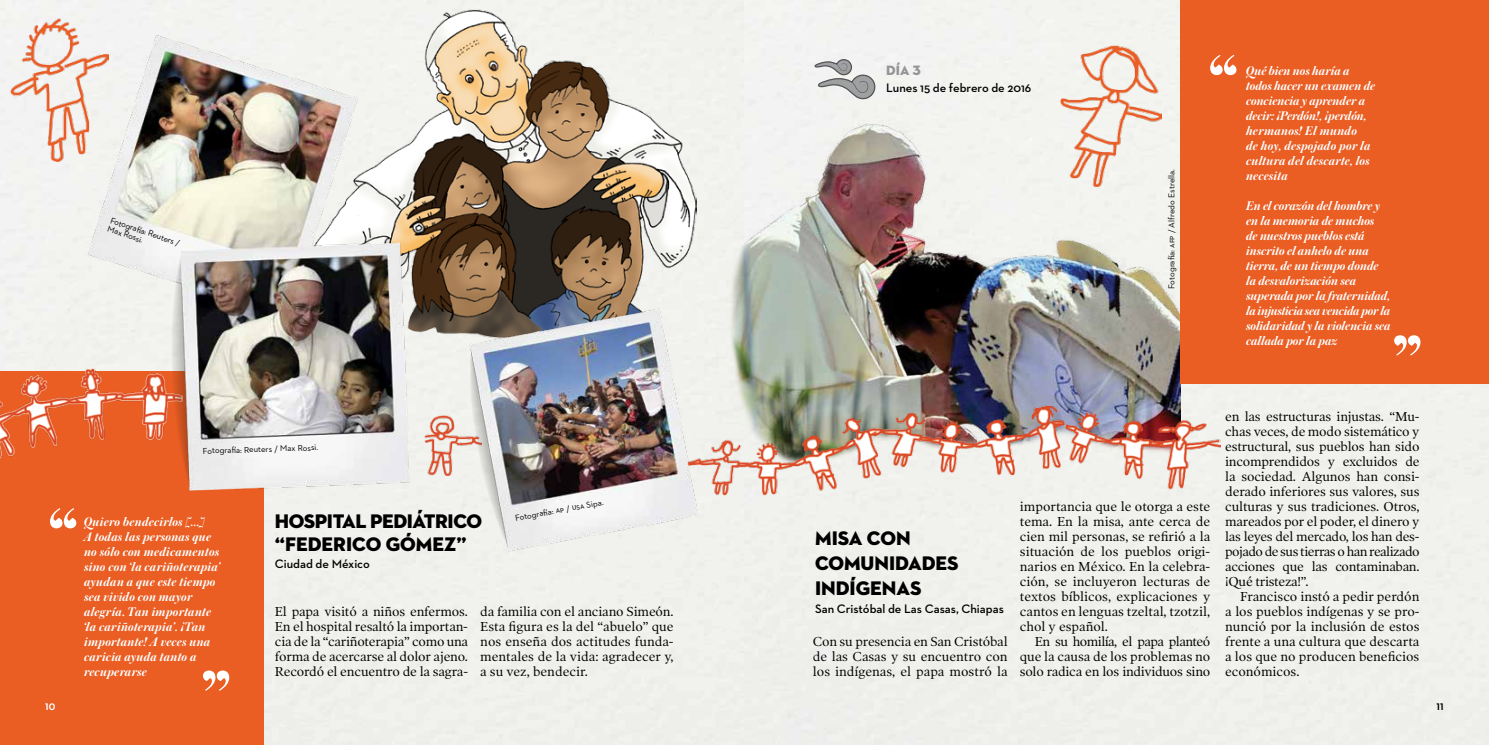
<style>
.page{position:relative;width:1489px;height:745px;background:#fff}
.page>*{position:absolute;margin:0;border:0;box-sizing:border-box;transform-origin:0 0}
.t1{font:20px/25px "Neutraface 2 Display Titling";color:#000}
.t2{font:13.75px "Neutraface 2 Display Titling";color:#939598}
.t3{font:13.12px/15px "Poynter OS Text One";letter-spacing:-.005em;color:#000;text-align:justify}
.t4{font:italic 600 13.12px/15px "Austin";letter-spacing:.005em;color:#fff}
.t5{font:600 12.5px "Neutraface 2 Text";color:#000}
.t6{font:700 12.5px "Neutraface 2 Display";color:#fff}
.t7{font:700 12.5px "Neutraface 2 Display";color:#000}
.t8{font:8.75px/8.8px "Neutraface 2 Text";color:#000}
</style>
<div class="page">
<div style="left:0;top:0;width:1488px;height:744px;background:#f1f2ed"></div>
<img style="left:743px;top:121px;width:437px;height:375px">
<div style="left:1180px;top:0;width:308px;height:383px;background:#ea5e24"></div>
<div style="left:0;top:371px;width:263px;height:373px;background:#ea5e24"></div>
<svg style="left:203px;top:670px;width:26px;height:20px"></svg>
<svg style="left:813px;top:58px;width:63px;height:42px"></svg>
<svg style="left:1210px;top:55px;width:26px;height:20px"></svg>
<svg style="left:1394px;top:335px;width:26px;height:20px"></svg>
<img style="left:11px;top:18px;width:33px;height:144px">
<img style="left:0;top:369px;width:44px;height:89px">
<img style="left:1059px;top:45px;width:102px;height:142px">
<img style="left:743px;top:395px;width:477px;height:100px">
<img style="left:44px;top:4px;width:699px;height:549px">
<p class="t8" style="left:112px;top:215px;width:74px;rotate:19deg">Fotografí a: Reuters /<br>Max Rossi.</p>
<p class="t2" style="left:886px;top:61px;width:36px">DÍA 3</p>
<p class="t5" style="left:886px;top:80px;width:146px">Lunes 15 de febrero de 2016</p>
<p class="t8" style="left:1166px;top:289px;width:121px;rotate:-90deg">Fotografía: afp / Alfredo Estrella.</p>
<p class="t4" style="left:1245px;top:63px;width:131px">Qué bien nos haría a todos hacer un examen de conciencia y aprender a decir: ¡Perdón!, ¡perdón, hermanos! El mundo<br>de hoy, despojado por la cultura del descarte, los necesita</p>
<p class="t4" style="left:1245px;top:198px;width:146px">En el corazón del hombre y en la memoria de muchos<br>de nuestros pueblos está inscrito el anhelo de una tierra, de un tiempo donde la desvalorización sea superada por la fraternidad, la injusticia sea vencida por la solidaridad y la violencia sea callada por la paz</p>
<p class="t8" style="left:203px;top:446px;width:117px;rotate:-2deg">Fotografí a: Reuters / Max Rossi.</p>
<p class="t4" style="left:84px;top:513px;width:138px">Quiero bendecirlos [...]<br>A todas las personas que no sólo con medicamentos sino con ‘la cariñoterapia’ ayudan a que este tiempo sea vivido con mayor alegría. Tan importante ‘la cariñoterapia’. ¡Tan importante! A veces una caricia ayuda tanto a recuperarse</p>
<h1 class="t1" style="left:275px;top:508px;width:26px">HOSPITAL</h1>
<h1 class="t1" style="left:370px;top:508px;width:67px">PEDIÁTRICO</h1>
<h1 class="t1" style="left:275px;top:531px;width:71px">“FEDERICO</h1>
<h1 class="t1" style="left:386px;top:531px;width:82px">GÓMEZ”</h1>
<p class="t5" style="left:275px;top:556px;width:96px">Ciudad de México</p>
<p class="t8" style="left:514px;top:513px;width:91px;rotate:-10deg">Fotografí a: ap / usa Sipa.</p>
<h1 class="t1" style="left:815px;top:525px;width:144px;text-indent:52px">CON<br>COMUNI DADES<br>INDÍGENAS</h1>
<h1 class="t1" style="left:815px;top:525px;width:28px">MISA</h1>
<p class="t3" style="left:275px;top:603px;width:194px">El papa visitó a niños enfermos.</p>
<p class="t5" style="left:815px;top:600px;width:190px">San Cristóbal de Las Casas, Chiapas</p>
<p class="t3" style="left:275px;top:618px;width:195px">En el hospital resaltó la importan&shy;cia de la “cariñoterapia” como una forma de acercarse al dolor ajeno.<br>Recordó el encuentro de la sagra-</p>
<p class="t3" style="left:480px;top:603px;width:195px">da familia con el anciano Simeón.<br>Esta figura es la del “abuelo” que nos enseña dos actitudes funda&shy;mentales de la vida: agradecer y, a su vez, bendecir.</p>
<p class="t3" style="left:812px;top:633px;width:196px">Con su presencia en San Cristóbal de las Casas y su encuentro con los indígenas, el papa mostró la</p>
<p class="t3" style="left:1019px;top:498px;width:192px">importancia que le otorga a este tema. En la misa, ante cerca de cien mil personas, se refirió a la situación de los pueblos origi&shy;narios en México. En la celebra&shy;ción, se incluyeron lecturas de textos bíblicos, explicaciones y cantos en lenguas tzeltal, tzotzil, chol y español.</p>
<p class="t3" style="left:1019px;top:633px;width:192px;text-indent:15px">En su homilía, el papa planteó que la causa de los problemas no solo radica en los individuos sino</p>
<p class="t3" style="left:1225px;top:408px;width:196px">en las estructuras injustas. “Mu&shy;chas veces, de modo sistemático y estructural, sus pueblos han sido incomprendidos y excluidos de la sociedad. Algunos han consi&shy;derado inferiores sus valores, sus culturas y sus tradiciones. Otros, mareados por el poder, el dinero y las leyes del mercado, los han des&shy;pojado de sus tierras o han realizado acciones que las contaminaban. ¡Qué tristeza!”.</p>
<p class="t3" style="left:1225px;top:588px;width:196px;text-indent:15px">Francisco instó a pedir perdón a los pueblos indígenas y se pro&shy;nunció por la inclusión de estos frente a una cultura que descarta a los que no producen beneficios económicos.</p>
<p class="t6" style="left:45px;top:698px;width:12px">10</p>
<p class="t7" style="left:1436px;top:698px;width:9px">11</p>
</div>
